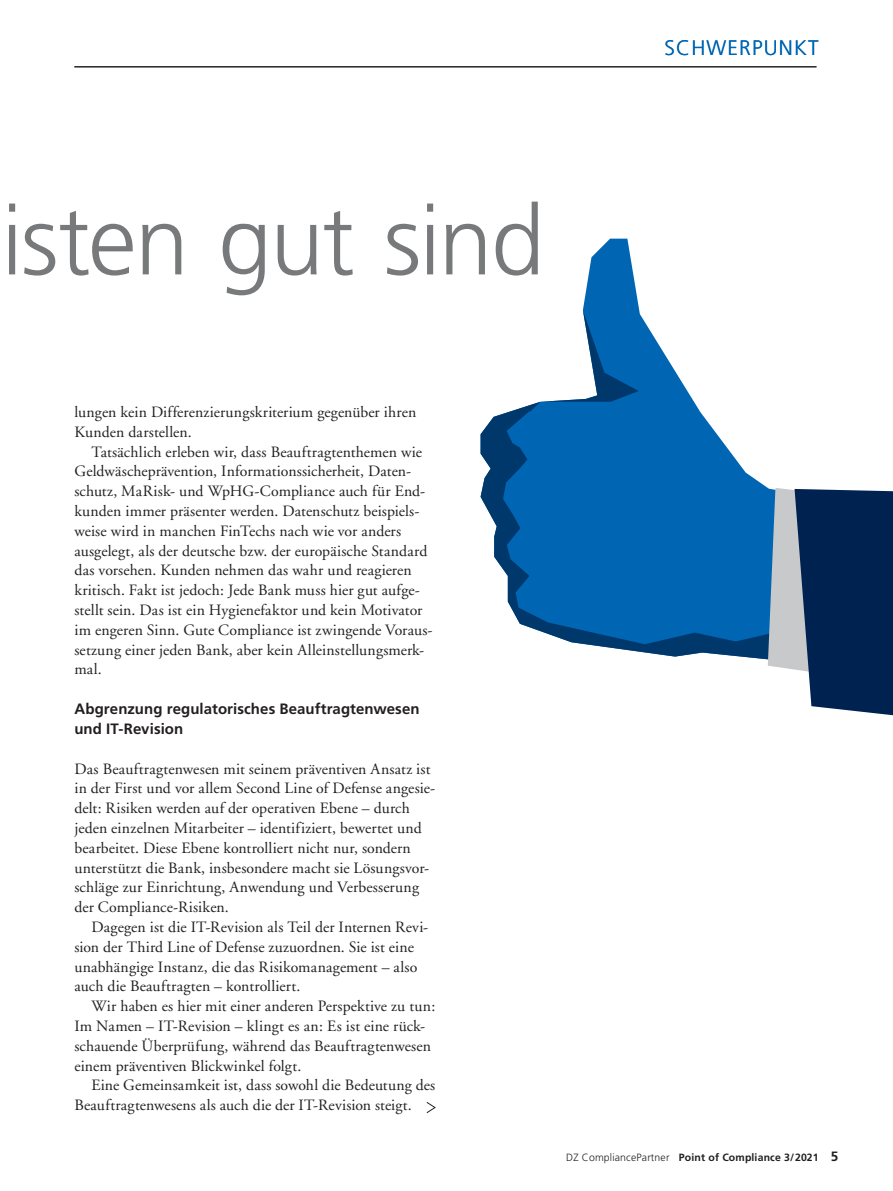
<style>
.page{position:relative;width:893px;height:1191px;background:#fff}
.page>*{position:absolute;margin:0;border:0;box-sizing:border-box;transform-origin:0 0}
.t1{font:300 97.05px "Frutiger LT Std";letter-spacing:-.02em;color:#77797b}
.t2{font:300 21px "Frutiger LT Std";letter-spacing:.055em;color:#0066b3}
.t3{font:15.75px/19.8px "Adobe Garamond";letter-spacing:.01em;color:#231f20}
.t4{font:700 15px/19.8px "Frutiger LT Std";letter-spacing:.005em;color:#231f20}
.t5{font:700 13.5px "Frutiger LT Std";color:#231f20}
.t6{font:700 10.5px "Frutiger LT Std";letter-spacing:.015em;color:#231f20}
.s1{font-weight:300}
</style>
<div class="page">
<hr style="left:74px;top:66px;width:742px;height:1px;background:#231f20">
<svg style="left:427px;top:1102px;width:9px;height:11px"></svg>
<svg style="left:583px;top:239px;width:57px;height:71px;fill:#0066b3"></svg>
<svg style="left:481px;top:310px;width:287px;height:350px;fill:#0066b3"></svg>
<svg style="left:768px;top:488px;width:125px;height:227px;background:#3c5679"></svg>
<h2 class="t2" style="left:665px;top:36px;width:155px">SCHWERPUNKT</h2>
<h1 class="t1" style="left:1px;top:186px;width:545px">isten gut sind</h1>
<p class="t3" style="left:74px;top:402px;width:343px">lungen kein Differenzierungskriterium gegenüber ihren<br>Kunden darstellen.</p>
<p class="t3" style="left:74px;top:442px;width:360px;text-indent:17px">Tatsächlich erleben wir, dass Beauftragtenthemen wie Geldwäscheprävention, Informationssicherheit, Daten&shy;schutz, MaRisk- und WpHG-Compliance auch für End&shy;kunden immer präsenter werden. Datenschutz beispiels&shy;weise wird in manchen FinTechs nach wie vor anders ausgelegt, als der deutsche bzw. der europäische Standard das vorsehen. Kunden nehmen das wahr und reagieren kritisch. Fakt ist jedoch: Jede Bank muss hier gut aufge&shy;stellt sein. Das ist ein Hygienefaktor und kein Motivator im engeren Sinn. Gute Compliance ist zwingende Voraus&shy;setzung einer jeden Bank, aber kein Alleinstellungsmerk&shy;mal.</p>
<p class="t4" style="left:74px;top:699px;width:347px">Abgrenzung regulatorisches Beauftragtenwesen und IT-Revision</p>
<p class="t3" style="left:74px;top:759px;width:362px">Das Beauftragtenwesen mit seinem präventiven Ansatz ist in der First und vor allem Second Line of Defense angesie&shy;delt: Risiken werden auf der operativen Ebene – durch jeden einzelnen Mitarbeiter – identifiziert, bewertet und bearbeitet. Diese Ebene kontrolliert nicht nur, sondern unterstützt die Bank, insbesondere macht sie Lösungsvor&shy;schläge zur Einrichtung, Anwendung und Verbesserung der Compliance-Risiken.</p>
<p class="t3" style="left:74px;top:917px;width:355px;text-indent:17px">Dagegen ist die IT-Revision als Teil der Internen Revi&shy;sion der Third Line of Defense zuzuordnen. Sie ist eine unabhängige Instanz, die das Risikomanagement – also auch die Beauftragten – kontrolliert.</p>
<p class="t3" style="left:74px;top:996px;width:363px;text-indent:17px">Wir haben es hier mit einer anderen Perspektive zu tun:<br>Im Namen – IT-Revision – klingt es an: Es ist eine rück&shy;schauende Überprüfung, während das Beauftragtenwesen einem präventiven Blickwinkel folgt.</p>
<p class="t3" style="left:74px;top:1076px;width:362px;text-indent:17px">Eine Gemeinsamkeit ist, dass sowohl die Bedeutung des<br>Beauftragtenwesens als auch die der IT-Revision steigt.</p>
<p class="t6" style="left:566px;top:1151px;width:254px"><span class="s1">DZ CompliancePartner</span> Point of Compliance 3/2021</p>
<p class="t5" style="left:831px;top:1148px;width:9px">5</p>
</div>
